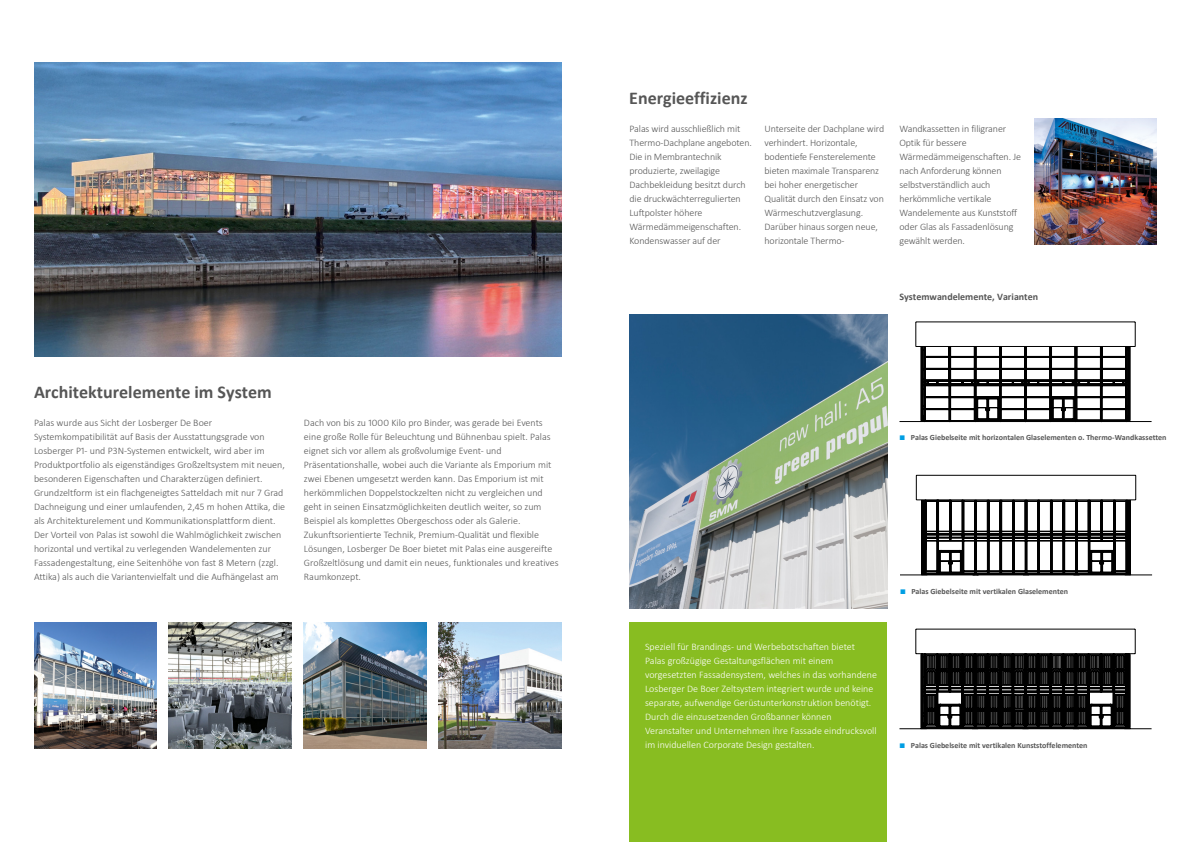
<style>
.page{position:relative;width:1191px;height:842px;background:#fff}
.page>*{position:absolute;margin:0;border:0;box-sizing:border-box;transform-origin:0 0}
.Headline_18_22pt_Gra{font:700 18px "Calibri";color:#565656}
.Copy_10_14pt_Gray{font:300 10px/14px "Calibri";color:#565656}
.Copy_10_14pt_White{font:300 10px/14px "Calibri";color:#fff}
.Subline_10_14pt_Gray{font:700 10px "Calibri";color:#565656}
.t1{font:700 8px "Calibri";color:#565656}
</style>
<div class="page">
<img style="left:34px;top:62px;width:527px;height:294px">
<img style="left:1034px;top:118px;width:123px;height:126px">
<img style="left:629px;top:314px;width:258px;height:294px">
<div style="left:629px;top:622px;width:258px;height:220px;background:#88bd21"></div>
<img style="left:439px;top:622px;width:122px;height:126px">
<img style="left:34px;top:622px;width:123px;height:126px">
<img style="left:304px;top:622px;width:122px;height:126px">
<img style="left:169px;top:622px;width:123px;height:126px">
<svg style="left:899px;top:322px;width:252px;height:100px"></svg>
<svg style="left:900px;top:475px;width:252px;height:100px"></svg>
<svg style="left:899px;top:629px;width:252px;height:100px"></svg>
<p class="Headline_18_22pt_Gra" style="left:34px;top:381px;width:239px">Architekturelemente im System</p>
<p class="Copy_10_14pt_Gray" style="left:34px;top:416px;width:253px">Palas wurde aus Sicht der Losberger De Boer Systemkompatibilität auf Basis der Ausstattungsgrade von Losberger P1- und P3N-Systemen entwickelt, wird aber im Produktportfolio als eigenständiges Großzeltsystem mit neuen, besonderen Eigenschaften und Charakterzügen definiert.<br>Grundzeltform ist ein flachgeneigtes Satteldach mit nur 7 Grad Dachneigung und einer umlaufenden, 2,45 m hohen Attika, die als Architekturelement und Kommunikationsplattform dient.<br>Der Vorteil von Palas ist sowohl die Wahlmöglichkeit zwischen horizontal und vertikal zu verlegenden Wandelementen zur Fassadengestaltung, eine Seitenhöhe von fast 8 Metern (zzgl.<br>Attika) als auch die Variantenvielfalt und die Aufhängelast am</p>
<p class="Copy_10_14pt_Gray" style="left:304px;top:416px;width:256px">Dach von bis zu 1000 Kilo pro Binder, was gerade bei Events eine große Rolle für Beleuchtung und Bühnenbau spielt. Palas eignet sich vor allem als großvolumige Event- und Präsentationshalle, wobei auch die Variante als Emporium mit zwei Ebenen umgesetzt werden kann. Das Emporium ist mit herkömmlichen Doppelstockzelten nicht zu vergleichen und geht in seinen Einsatzmöglichkeiten deutlich weiter, so zum Beispiel als komplettes Obergeschoss oder als Galerie.<br>Zukunftsorientierte Technik, Premium-Qualität und flexible Lösungen, Losberger De Boer bietet mit Palas eine ausgereifte Großzeltlösung und damit ein neues, funktionales und kreatives Raumkonzept.</p>
<p class="Headline_18_22pt_Gra" style="left:629px;top:87px;width:120px">Energieeffizienz</p>
<p class="Copy_10_14pt_Gray" style="left:629px;top:122px;width:124px">Palas wird ausschließlich mit<br>Thermo-Dachplane angeboten.<br>Die in Membrantechnik produzierte, zweilagige<br>Dachbekleidung besitzt durch die druckwächterregulierten<br>Luftpolster höhere<br>Wärmedämmeigenschaften.<br>Kondenswasser auf der</p>
<p class="Copy_10_14pt_Gray" style="left:764px;top:122px;width:121px">Unterseite der Dachplane wird verhindert. Horizontale, bodentiefe Fensterelemente bieten maximale Transparenz bei hoher energetischer<br>Qualität durch den Einsatz von<br>Wärmeschutzverglasung.<br>Darüber hinaus sorgen neue, horizontale Thermo-</p>
<p class="Copy_10_14pt_Gray" style="left:899px;top:122px;width:123px">Wandkassetten in filigraner<br>Optik für bessere<br>Wärmedämmeigenschaften. Je nach Anforderung können selbstverständlich auch herkömmliche vertikale<br>Wandelemente aus Kunststoff oder Glas als Fassadenlösung gewählt werden.</p>
<p class="Subline_10_14pt_Gray" style="left:899px;top:290px;width:140px">Systemwandelemente, Varianten</p>
<p class="t1" style="left:910px;top:432px;width:257px">Palas Giebelseite mit horizontalen Glaselementen o. Thermo-Wandkassetten</p>
<p class="t1" style="left:911px;top:586px;width:158px">Palas Giebelseite mit vertikalen Glaselementen</p>
<p class="Copy_10_14pt_White" style="left:645px;top:640px;width:233px">Speziell für Brandings- und Werbebotschaften bietet Palas großzügige Gestaltungsflächen mit einem vorgesetzten Fassadensystem, welches in das vorhandene Losberger De Boer Zeltsystem integriert wurde und keine separate, aufwendige Gerüstunterkonstruktion benötigt.<br>Durch die einzusetzenden Großbanner können Veranstalter und Unternehmen ihre Fassade eindrucksvoll im inviduellen Corporate Design gestalten.</p>
<p class="t1" style="left:910px;top:740px;width:178px">Palas Giebelseite mit vertikalen Kunststoffelementen</p>
</div>
